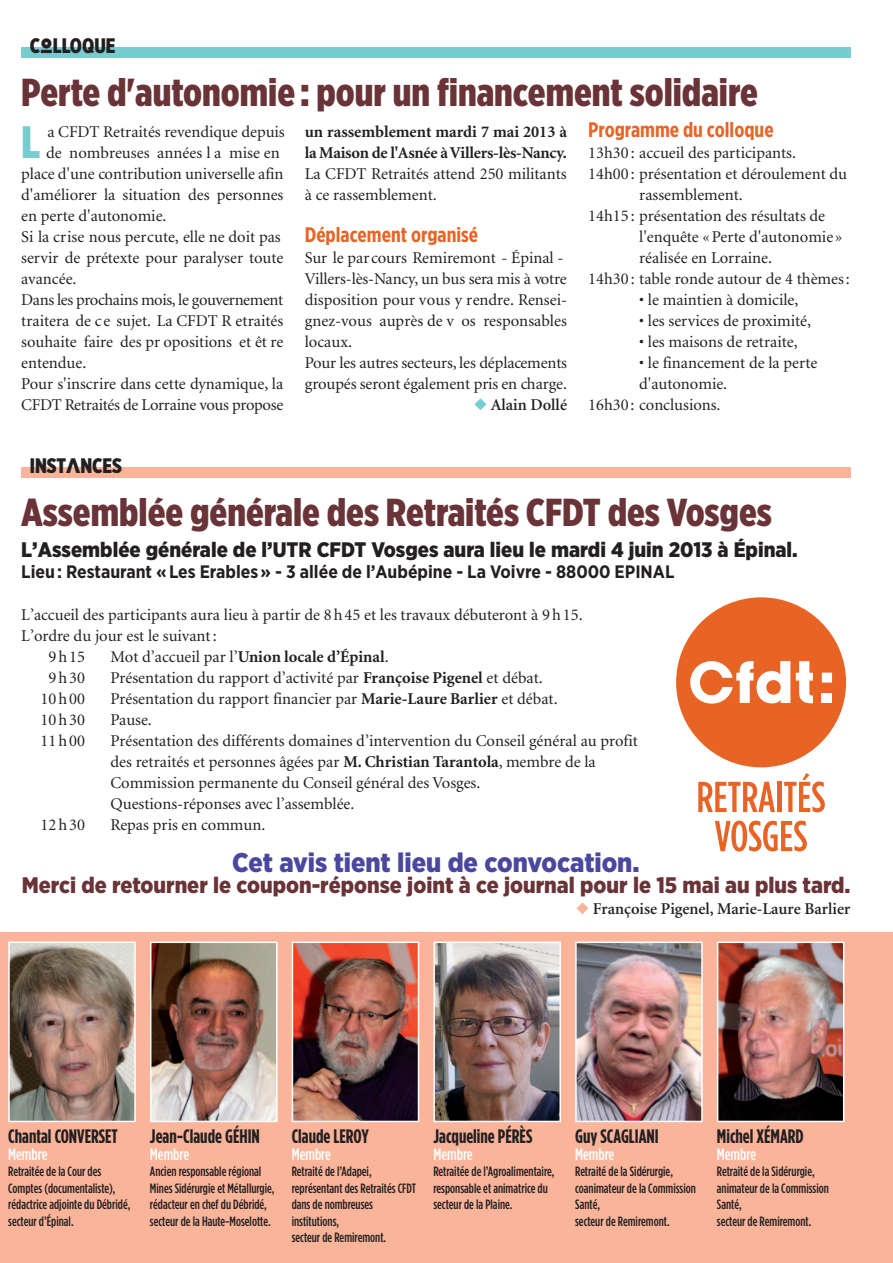
<style>
.page{position:relative;width:893px;height:1263px;background:#fff}
.page>*{position:absolute;margin:0;border:0;box-sizing:border-box;transform-origin:0 0}
.t1{font:900 45.3px "Gotham X Narrow";color:#77ccd0}
.t2{font:900 39px "Gotham X Narrow";color:#693338}
.t3{font:900 27px "Gotham Narrow";color:#4a489e}
.t4{font:900 22.5px "Gotham Narrow";color:#693338}
.t5{font:900 21px "Gotham Narrow";color:#231f20}
.t6{font:700 21px "Gotham X Narrow";color:#e86424}
.t7{font:900 21px "Gotham X Narrow";color:#231f20}
.t8{font:700 19.5px "Gotham Condensed";color:#231f20}
.t9{font:700 18px "Gotham Narrow";color:#231f20}
.t10{font:16.5px/21px "Minion";color:#231f20}
.t11{font:700 16.5px/21px "Minion";color:#231f20}
.t12{font:600 16.5px "Minion";color:#231f20}
.t13{font:500 16.5px "Gotham Condensed";color:#fff}
.t14{font:16.5px "Minion";letter-spacing:-.025em;color:#231f20}
.t15{font:16.5px "Minion";letter-spacing:-.02em;color:#231f20}
.t16{font:500 13.5px/16.5px "Gotham Condensed";color:#231f20}
.s1{font-family:"CFDT";font-stretch:condensed}
.s2{color:#77ccd0}
.s3{font-weight:400}
.s4{font-weight:700}
.s5{color:#f9b49a}
</style>
<div class="page">
<div style="left:21px;top:467px;width:829px;height:10px;background:#f9b49a"></div>
<div style="left:21px;top:47px;width:829px;height:10px;background:#77ccd0"></div>
<div style="left:0;top:932px;width:893px;height:331px;background:#f9b49a"></div>
<img style="left:717px;top:941px;width:127px;height:181px">
<img style="left:575px;top:941px;width:128px;height:181px">
<img style="left:433px;top:941px;width:128px;height:181px">
<img style="left:292px;top:941px;width:127px;height:181px">
<img style="left:150px;top:941px;width:128px;height:181px">
<img style="left:8px;top:941px;width:128px;height:181px">
<div style="left:676px;top:597px;width:170px;height:170px;background:#e86424;border-radius:50%"></div>
<svg style="left:796px;top:661px;width:17px;height:42px"></svg>
<div style="left:822px;top:673px;width:10px;height:9px;background:#fff"></div>
<div style="left:822px;top:693px;width:10px;height:10px;background:#fff"></div>
<svg style="left:690px;top:661px;width:100px;height:43px"></svg>
<svg style="left:698px;top:782px;width:77px;height:30px"></svg>
<div style="left:777px;top:782px;width:5px;height:30px;background:#e86424"></div>
<svg style="left:784px;top:773px;width:41px;height:39px"></svg>
<svg style="left:715px;top:820px;width:92px;height:31px"></svg>
<p class="t7" style="left:30px;top:32px;width:87px">C<span class="s1">O</span>LLOQUE</p>
<h2 class="t2" style="left:21px;top:67px;width:738px">Perte d'autonomie : pour un financement solidaire</h2>
<h1 class="t1" style="left:21px;top:114px;width:21px">L</h1>
<p class="t10" style="left:47px;top:122px;width:239px">a CFDT Retraités revendique depuis</p>
<p class="t10" style="left:46px;top:143px;width:235px">de nombreuses années l a mise en</p>
<p class="t10" style="left:21px;top:164px;width:264px">place d'une contribution universelle afin</p>
<p class="t10" style="left:21px;top:185px;width:264px">d'améliorer la situation des personnes</p>
<p class="t10" style="left:21px;top:206px;width:147px">en perte d'autonomie.</p>
<p class="t10" style="left:21px;top:227px;width:261px">Si la crise nous percute, elle ne doit pas</p>
<p class="t10" style="left:21px;top:248px;width:264px">servir de prétexte pour paralyser toute</p>
<p class="t10" style="left:21px;top:269px;width:57px">avancée.</p>
<p class="t14" style="left:21px;top:292px;width:264px">Dans les prochains mois, le gouvernement</p>
<p class="t10" style="left:21px;top:311px;width:264px">traitera de c e sujet. La CFDT R etraités</p>
<p class="t10" style="left:21px;top:332px;width:264px">souhaite faire des pr opositions et êt re</p>
<p class="t10" style="left:21px;top:353px;width:67px">entendue.</p>
<p class="t10" style="left:21px;top:374px;width:264px">Pour s'inscrire dans cette dynamique, la</p>
<p class="t15" style="left:21px;top:397px;width:264px">CFDT Retraités de Lorraine vous propose</p>
<p class="t7" style="left:30px;top:452px;width:94px">INST<span class="s1">A</span>NCES</p>
<p class="t11" style="left:305px;top:123px;width:264px">un rassemblement mardi 7 mai 2013 à la Maison de l'Asnée à Villers-lès-Nancy.</p>
<p class="t10" style="left:305px;top:164px;width:263px">La CFDT Retraités attend 250 militants à ce rassemblement.</p>
<p class="t6" style="left:305px;top:222px;width:175px">Déplacement organisé</p>
<p class="t10" style="left:305px;top:248px;width:264px">Sur le parcours Remiremont - Épinal - Villers-lès-Nancy, un bus sera mis à votre disposition pour vous y rendre. Rensei&shy;gnez-vous auprès de v os responsables locaux.<br>Pour les autres secteurs, les déplacements groupés seront également pris en charge.</p>
<p class="t12" style="left:474px;top:398px;width:95px"><span class="s2">◆</span> Alain Dollé</p>
<p class="t6" style="left:588px;top:117px;width:187px">Programme du colloque</p>
<p class="t10" style="left:588px;top:143px;width:209px">13h30 : accueil des participants.</p>
<p class="t10" style="left:588px;top:164px;width:260px">14h00 : présentation et déroulement du</p>
<p class="t10" style="left:639px;top:185px;width:105px">rassemblement.</p>
<p class="t10" style="left:588px;top:206px;width:238px">14h15 : présentation des résultats de</p>
<p class="t10" style="left:639px;top:227px;width:205px">l'enquête « Perte d'autonomie »</p>
<p class="t10" style="left:639px;top:248px;width:134px">réalisée en Lorraine.</p>
<p class="t10" style="left:588px;top:269px;width:263px">14h30 : table ronde autour de 4 thèmes :</p>
<p class="t10" style="left:639px;top:290px;width:161px">• le maintien à domicile,</p>
<p class="t10" style="left:639px;top:311px;width:173px">• les services de proximité,</p>
<p class="t10" style="left:639px;top:332px;width:160px">• les maisons de retraite,</p>
<p class="t10" style="left:639px;top:353px;width:180px">• le financement de la perte</p>
<p class="t10" style="left:639px;top:374px;width:90px">d'autonomie.</p>
<p class="t10" style="left:588px;top:395px;width:134px">16h30 : conclusions.</p>
<h2 class="t2" style="left:21px;top:487px;width:752px">Assemblée générale des Retraités CFDT des Vosges</h2>
<p class="t5" style="left:21px;top:542px;width:778px">L’Assemblée générale de l’UTR CFDT Vosges aura lieu le mardi 4 juin 2013 à Épinal.</p>
<p class="t9" style="left:21px;top:565px;width:655px">Lieu : Restaurant « Les Erables » - 3 allée de l’Aubépine - La Voivre - 88000 EPINAL</p>
<p class="t10" style="left:21px;top:605px;width:563px">L’accueil des participants aura lieu à partir de 8 h 45 et les travaux débuteront à 9 h 15.</p>
<p class="t10" style="left:21px;top:626px;width:197px">L’ordre du jour est le suivant :</p>
<p class="t10" style="left:48px;top:647px;width:38px">9h15</p>
<p class="t11" style="left:111px;top:648px;width:280px"><span class="s3">Mot d’accueil par l’</span>Union locale d’Épinal<span class="s3">.</span></p>
<p class="t10" style="left:48px;top:668px;width:38px">9h30</p>
<p class="t10" style="left:111px;top:668px;width:434px">Présentation du rapport d’activité par <span class="s4">Françoise Pigenel</span> et débat.</p>
<p class="t10" style="left:40px;top:689px;width:46px">10h00</p>
<p class="t10" style="left:111px;top:689px;width:449px">Présentation du rapport financier par <span class="s4">Marie-Laure Barlier</span> et débat.</p>
<p class="t10" style="left:40px;top:710px;width:46px">10h30</p>
<p class="t10" style="left:111px;top:710px;width:43px">Pause.</p>
<p class="t10" style="left:40px;top:731px;width:46px">11h00</p>
<p class="t10" style="left:111px;top:731px;width:529px">Présentation des différents domaines d’intervention du Conseil général au profit des retraités et personnes âgées par <span class="s4">M. Christian Tarantola</span>, membre de la Commission permanente du Conseil général des Vosges.<br>Questions-réponses avec l’assemblée.</p>
<p class="t10" style="left:40px;top:815px;width:46px">12h30</p>
<p class="t10" style="left:111px;top:815px;width:156px">Repas pris en commun.</p>
<h3 class="t3" style="left:232px;top:852px;width:409px">Cet avis tient lieu de convocation.</h3>
<h3 class="t4" style="left:22px;top:877px;width:830px">Merci de retourner le coupon-réponse joint à ce journal pour le 15 mai au plus tard.</h3>
<p class="t12" style="left:576px;top:902px;width:276px"><span class="s5">◆</span> Françoise Pigenel, Marie-Laure Barlier</p>
<p class="t8" style="left:8px;top:1125px;width:111px">Chantal CONVERSET</p>
<p class="t13" style="left:8px;top:1145px;width:41px">Membre</p>
<p class="t16" style="left:8px;top:1163px;width:124px">Retraitée de la Cour des<br>Comptes (documentaliste), rédactrice adjointe du Débridé, secteur d’Épinal.</p>
<p class="t8" style="left:150px;top:1125px;width:111px">Jean-Claude GÉHIN</p>
<p class="t13" style="left:150px;top:1145px;width:41px">Membre</p>
<p class="t16" style="left:150px;top:1163px;width:126px">Ancien responsable régional<br>Mines Sidérurgie et Métallurgie, rédacteur en chef du Débridé, secteur de la Haute-Moselotte.</p>
<p class="t8" style="left:292px;top:1125px;width:79px">Claude LEROY</p>
<p class="t13" style="left:292px;top:1145px;width:41px">Membre</p>
<p class="t16" style="left:292px;top:1163px;width:126px">Retraité de l’Adapei, représentant des Retraités CFDT dans de nombreuses institutions,<br>secteur de Remiremont.</p>
<p class="t8" style="left:433px;top:1125px;width:100px">Jacqueline PÉRÈS</p>
<p class="t13" style="left:433px;top:1145px;width:41px">Membre</p>
<p class="t16" style="left:433px;top:1163px;width:123px">Retraitée de l’Agroalimentaire, responsable et animatrice du secteur de la Plaine.</p>
<p class="t8" style="left:575px;top:1125px;width:85px">Guy SCAGLIANI</p>
<p class="t13" style="left:575px;top:1145px;width:41px">Membre</p>
<p class="t16" style="left:575px;top:1163px;width:122px">Retraité de la Sidérurgie, coanimateur de la Commission<br>Santé,<br>secteur de Remiremont.</p>
<p class="t8" style="left:717px;top:1125px;width:88px">Michel XÉMARD</p>
<p class="t13" style="left:717px;top:1145px;width:41px">Membre</p>
<p class="t16" style="left:717px;top:1163px;width:114px">Retraité de la Sidérurgie, animateur de la Commission<br>Santé,<br>secteur de Remiremont.</p>
</div>
